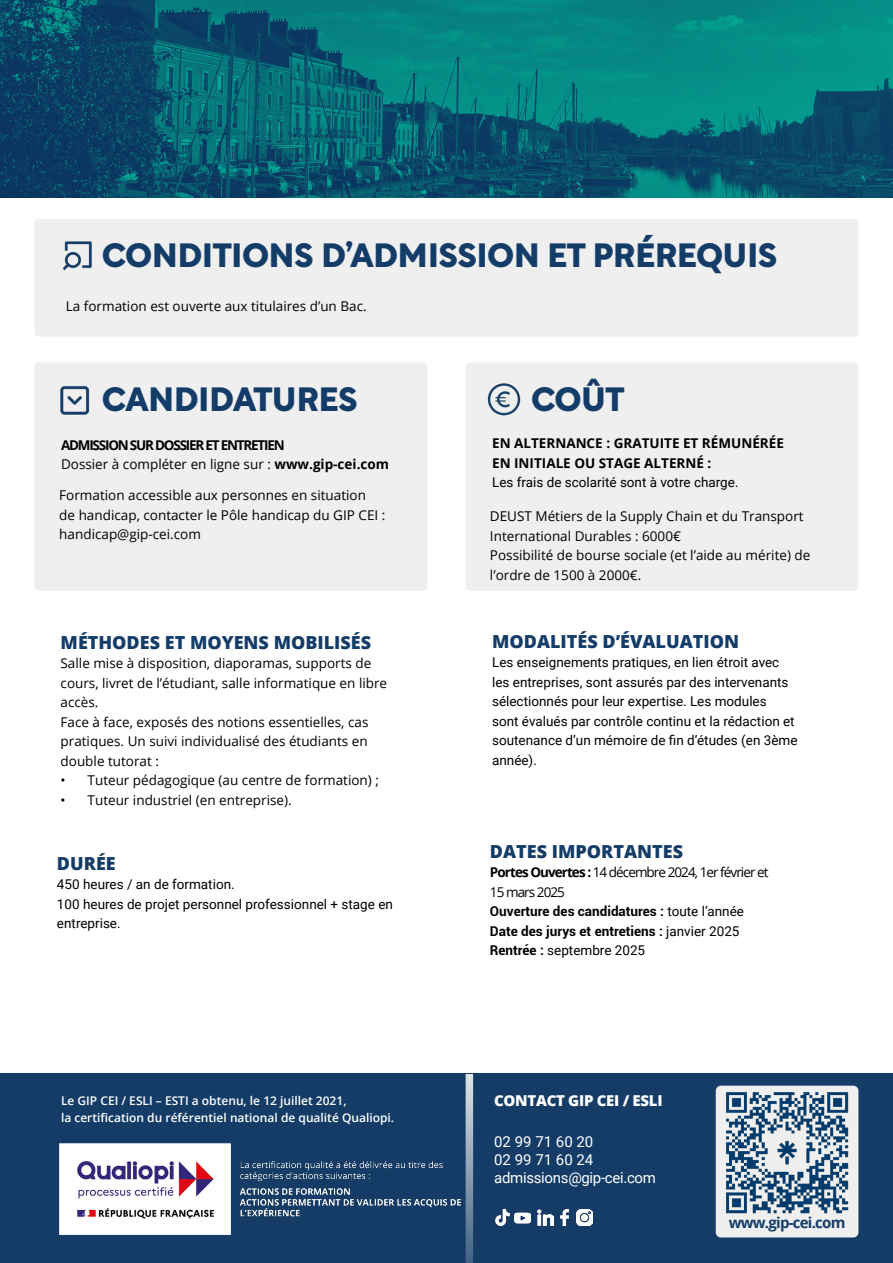
<style>
.page{position:relative;width:893px;height:1263px;background:#fff}
.page>*{position:absolute;margin:0;border:0;box-sizing:border-box;transform-origin:0 0}
.t1{font:33px "Rotunda Variable";color:#143c68}
.t2{font:800 18px "Open Sans";color:#143c69}
.t3{font:800 18px "Open Sans";color:#143c67}
.t4{font:800 18px "Open Sans";color:#143c68}
.t5{font:15px/18px "Roboto";letter-spacing:-.02em;color:#fff}
.t6{font:800 15px "Open Sans";letter-spacing:-.02em;color:#fff}
.t7{font:700 15px "Open Sans";letter-spacing:-.05em;color:#143c69}
.t8{font:13.5px/19.5px "Open Sans";color:#000}
.t9{font:13.5px/19.5px "Roboto";color:#000}
.t10{font:700 13.5px/19.5px "Roboto";color:#000}
.t11{font:700 13.5px/19.5px "Open Sans";letter-spacing:-.09em;color:#000}
.t12{font:700 13.5px/19.5px "Open Sans";color:#000}
.t13{font:13.5px/19.5px "Open Sans";letter-spacing:-.07em;color:#000}
.t14{font:600 12px/16.5px "Open Sans";color:#fff}
.s1{font-weight:400}
.s2{font-weight:700}
</style>
<div class="page">
<img style="left:0;top:0;width:893px;height:198px">
<div style="left:35px;top:362px;width:392px;height:229px;background:#eeefee;border-radius:4px"></div>
<img style="left:60px;top:386px;width:30px;height:29px">
<div style="left:466px;top:362px;width:392px;height:229px;background:#eeefee;border-radius:4px"></div>
<div style="left:35px;top:219px;width:823px;height:118px;background:#eeefee;border-radius:4px"></div>
<img style="left:487px;top:383px;width:34px;height:33px">
<div style="left:0;top:1074px;width:893px;height:189px;background:#143c67"></div>
<div style="left:716px;top:1086px;width:142px;height:151px;background:#eeefee;border-radius:5px"></div>
<img style="left:726px;top:1092px;width:122px;height:122px">
<svg style="left:466px;top:1074px;width:7px;height:189px"></svg>
<img style="left:59px;top:1144px;width:401px;height:91px">
<img style="left:537px;top:1209px;width:16px;height:16px">
<img style="left:559px;top:1209px;width:11px;height:16px">
<img style="left:577px;top:1209px;width:16px;height:16px">
<img style="left:515px;top:1212px;width:15px;height:12px">
<img style="left:495px;top:1209px;width:15px;height:16px">
<img style="left:62px;top:241px;width:30px;height:29px">
<h1 class="t1" style="left:102px;top:226px;width:677px">CONDITIONS D’ADMISSION ET PRÉREQUIS</h1>
<p class="t8" style="left:66px;top:296px;width:302px">La formation est ouverte aux titulaires d’un Bac.</p>
<h1 class="t1" style="left:102px;top:371px;width:257px">CANDIDATURES</h1>
<p class="t11" style="left:61px;top:434px;width:330px">ADMISSION SUR DOSSIER ET ENTRETIEN<br><span class="s1">Dossier à compléter en ligne sur :</span> www.gip-cei.com</p>
<p class="t8" style="left:59px;top:485px;width:328px">Formation accessible aux personnes en situation<br>de handicap, contacter le Pôle handicap du GIP CEI : handicap@gip-cei.com</p>
<h2 class="t2" style="left:61px;top:629px;width:312px">MÉTHODES ET MOYENS MOBILISÉS</h2>
<p class="t8" style="left:61px;top:653px;width:328px">Salle mise à disposition, diaporamas, supports de cours, livret de l’étudiant, salle informatique en libre accès.<br>Face à face, exposés des notions essentielles, cas pratiques. Un suivi individualisé des étudiants en double tutorat :</p>
<p class="t8" style="left:61px;top:770px;width:320px">• Tuteur pédagogique (au centre de formation) ;</p>
<p class="t8" style="left:61px;top:790px;width:233px">• Tuteur industriel (en entreprise).</p>
<h2 class="t3" style="left:57px;top:849px;width:60px">DURÉE</h2>
<p class="t9" style="left:57px;top:874px;width:337px">450 heures / an de formation.<br>100 heures de projet personnel professionnel + stage en entreprise.</p>
<p class="t14" style="left:61px;top:1092px;width:335px">Le GIP CEI / ESLI – ESTI a obtenu, le 12 juillet 2021,<br>la certification du référentiel national de qualité Qualiopi.</p>
<h1 class="t1" style="left:531px;top:371px;width:94px">COÛT</h1>
<p class="t12" style="left:492px;top:433px;width:293px">EN ALTERNANCE : GRATUITE ET RÉMUNÉRÉE<br>EN INITIALE OU STAGE ALTERNÉ :</p>
<p class="t9" style="left:492px;top:472px;width:248px">Les frais de scolarité sont à votre charge.</p>
<p class="t8" style="left:490px;top:506px;width:322px">DEUST Métiers de la Supply Chain et du Transport International Durables : 6000€<br>Possibilité de bourse sociale (et l’aide au mérite) de l’ordre de 1500 à 2000€.</p>
<h2 class="t4" style="left:492px;top:628px;width:248px">MODALITÉS D’ÉVALUATION</h2>
<p class="t9" style="left:492px;top:652px;width:307px">Les enseignements pratiques, en lien étroit avec les entreprises, sont assurés par des intervenants sélectionnés pour leur expertise. Les modules<br>sont évalués par contrôle continu et la rédaction et soutenance d’un mémoire de fin d’études (en 3ème année).</p>
<h2 class="t3" style="left:490px;top:837px;width:195px">DATES IMPORTANTES</h2>
<p class="t13" style="left:490px;top:862px;width:280px"><span class="s2">Portes Ouvertes :</span> 14 décembre 2024, 1er février et<br>15 mars 2025</p>
<p class="t10" style="left:490px;top:901px;width:255px">Ouverture des candidatures : <span class="s1">toute l’année<br></span>Date des jurys et entretiens : <span class="s1">janvier 2025<br></span>Rentrée : <span class="s1">septembre 2025</span></p>
<p class="t6" style="left:494px;top:1089px;width:170px">CONTACT GIP CEI / ESLI</p>
<p class="t5" style="left:494px;top:1132px;width:163px">02 99 71 60 20<br>02 99 71 60 24 admissions@gip-cei.com</p>
<p class="t7" style="left:729px;top:1211px;width:118px">www.gip-cei.com</p>
</div>
